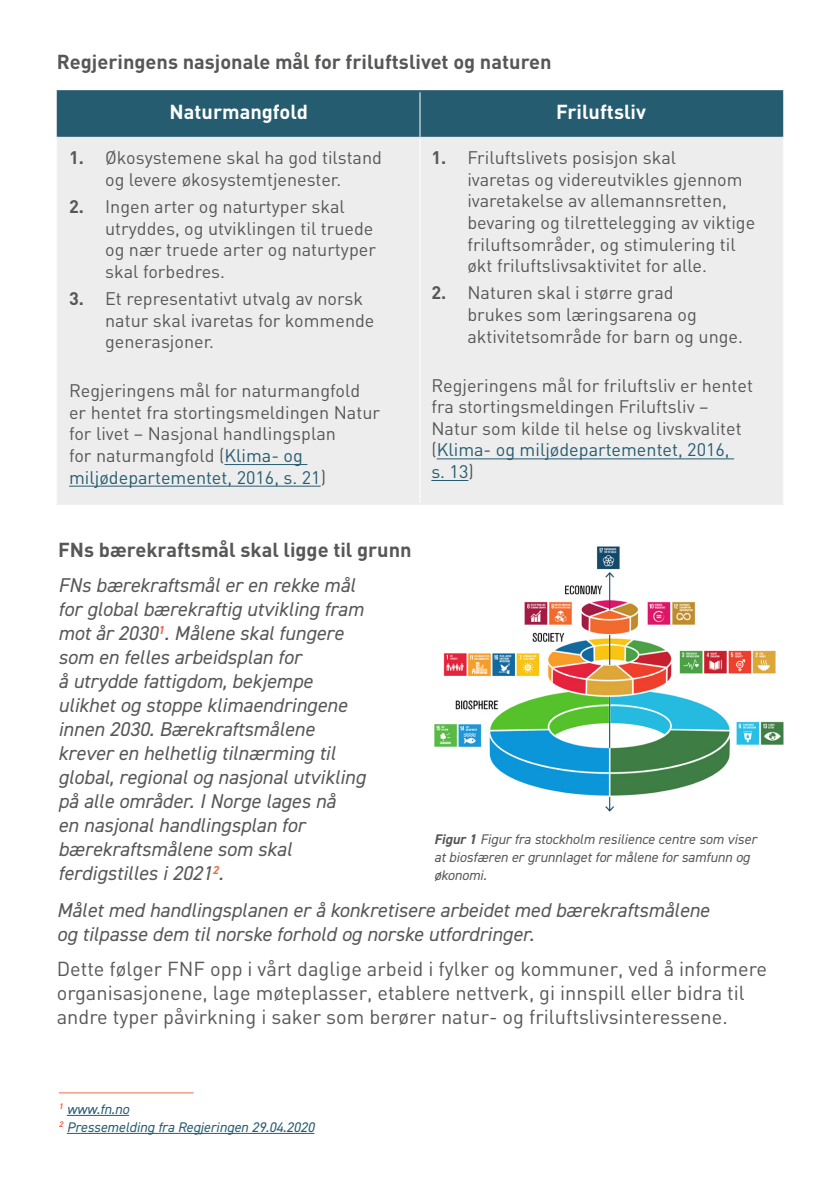
<style>
.page{position:relative;width:840px;height:1191px;background:#fff}
.page>*{position:absolute;margin:0;border:0;box-sizing:border-box;transform-origin:0 0}
.t1{font:italic 20px/24px "DIN2014";color:#575756}
.t2{font:20px/24px "DIN";color:#575756}
.t3{font:700 20px "DIN";color:#575756}
.t4{font:700 20px "DIN";color:#fff}
.t5{font:18px/21.6px "DIN";color:#575756}
.t6{font:italic 14px/18px "DIN2014";color:#575756}
.t7{font:italic 14px/18px "DIN2014";color:#265c70}
.s1{font-weight:700}
.s2{color:#265c70}
</style>
<div class="page">
<div style="left:59px;top:92px;width:721px;height:45px;background:#265c70"></div>
<div style="left:59px;top:139px;width:721px;height:364px;background:#ededed"></div>
<hr style="left:57px;top:139px;width:2px;height:364px;background:#ededed">
<hr style="left:780px;top:139px;width:2px;height:364px;background:#ededed">
<hr style="left:57px;top:503px;width:363px;height:2px;background:#ededed">
<hr style="left:420px;top:503px;width:362px;height:2px;background:#ededed">
<hr style="left:419px;top:92px;width:1px;height:45px;background:#fff">
<hr style="left:419px;top:139px;width:1px;height:364px;background:#fff">
<hr style="left:57px;top:90px;width:363px;height:2px;background:#265c70">
<hr style="left:57px;top:92px;width:2px;height:45px;background:#265c70">
<hr style="left:420px;top:90px;width:362px;height:2px;background:#265c70">
<hr style="left:780px;top:92px;width:2px;height:45px;background:#265c70">
<hr style="left:57px;top:137px;width:363px;height:2px;background:#e9ebef">
<hr style="left:420px;top:137px;width:362px;height:2px;background:#e9ebef">
<hr style="left:224px;top:464px;width:83px;height:1px;background:#265c70">
<hr style="left:69px;top:486px;width:251px;height:1px;background:#265c70">
<hr style="left:436px;top:458px;width:297px;height:1px;background:#265c70">
<hr style="left:431px;top:480px;width:37px;height:1px;background:#265c70">
<hr style="left:59px;top:1092px;width:134px;height:1px;background:#ed6b49">
<hr style="left:67px;top:1115px;width:62px;height:1px;background:#265c70">
<hr style="left:67px;top:1133px;width:247px;height:1px;background:#265c70">
<img style="left:434px;top:546px;width:350px;height:266px">
<p class="t3" style="left:57px;top:49px;width:496px">Regjeringens nasjonale mål for friluftslivet og naturen</p>
<p class="t4" style="left:169px;top:99px;width:140px">Naturmangfold</p>
<p class="t4" style="left:556px;top:99px;width:91px">Friluftsliv</p>
<p class="t5" style="left:69px;top:146px;width:314px;text-align:center"><span class="s1">1.</span> Økosystemene skal ha god tilstand og levere økosystemtjenester.</p>
<p class="t5" style="left:105px;top:195px;width:272px;text-indent:-36px"><span class="s1">2.</span> Ingen arter og naturtyper skal utryddes, og utviklingen til truede og nær truede arter og naturtyper skal forbedres.</p>
<p class="t5" style="left:105px;top:287px;width:271px;text-indent:-36px"><span class="s1">3.</span> Et representativt utvalg av norsk natur skal ivaretas for kommende generasjoner.</p>
<p class="t5" style="left:69px;top:379px;width:312px">Regjeringens mål for naturmangfold er hentet fra stortingsmeldingen Natur for livet – Nasjonal handlingsplan<br>for naturmangfold (<span class="s2">Klima- og miljødepartementet, 2016, s. 21</span>)</p>
<p class="t5" style="left:467px;top:146px;width:289px;text-indent:-36px"><span class="s1">1.</span> Friluftslivets posisjon skal<br>ivaretas og videreutvikles gjennom ivaretakelse av allemannsretten, bevaring og tilrettelegging av viktige friluftsområder, og stimulering til økt friluftslivsaktivitet for alle.</p>
<p class="t5" style="left:467px;top:282px;width:277px;text-indent:-36px"><span class="s1">2.</span> Naturen skal i større grad<br>brukes som læringsarena og aktivitetsområde for barn og unge.</p>
<p class="t5" style="left:431px;top:374px;width:323px">Regjeringens mål for friluftsliv er hentet fra stortingsmeldingen Friluftsliv – Natur som kilde til helse og livskvalitet (<span class="s2">Klima- og miljødepartementet, 2016,<br>s. 13</span>)</p>
<p class="t3" style="left:58px;top:536px;width:355px">FNs bærekraftsmål skal ligge til grunn</p>
<p class="t1" style="left:58px;top:573px;width:309px">FNs bærekraftsmål er en rekke mål for global bærekraftig utvikling fram mot år 2030<sup>1</sup>. Målene skal fungere som en felles arbeidsplan for<br>å utrydde fattigdom, bekjempe ulikhet og stoppe klimaendringene innen 2030. Bærekraftsmålene krever en helhetlig tilnærming til global, regional og nasjonal utvikling på alle områder. I Norge lages nå<br>en nasjonal handlingsplan for bærekraftsmålene som skal ferdigstilles i 2021<sup>2</sup>.</p>
<p class="t1" style="left:57px;top:897px;width:653px">Målet med handlingsplanen er å konkretisere arbeidet med bærekraftsmålene og tilpasse dem til norske forhold og norske utfordringer.</p>
<p class="t2" style="left:57px;top:956px;width:711px">Dette følger FNF opp i vårt daglige arbeid i fylker og kommuner, ved å informere organisasjonene, lage møteplasser, etablere nettverk, gi innspill eller bidra til andre typer påvirkning i saker som berører natur- og friluftslivsinteressene.</p>
<p class="t6" style="left:434px;top:830px;width:324px"><span class="s1">Figur 1</span> Figur fra stockholm resilience centre som viser at biosfæren er grunnlaget for målene for samfunn og økonomi.</p>
<p class="t7" style="left:59px;top:1100px;width:257px"><sup>1</sup> www.fn.no<br><sup>2</sup> Pressemelding fra Regjeringen 29.04.2020</p>
</div>
